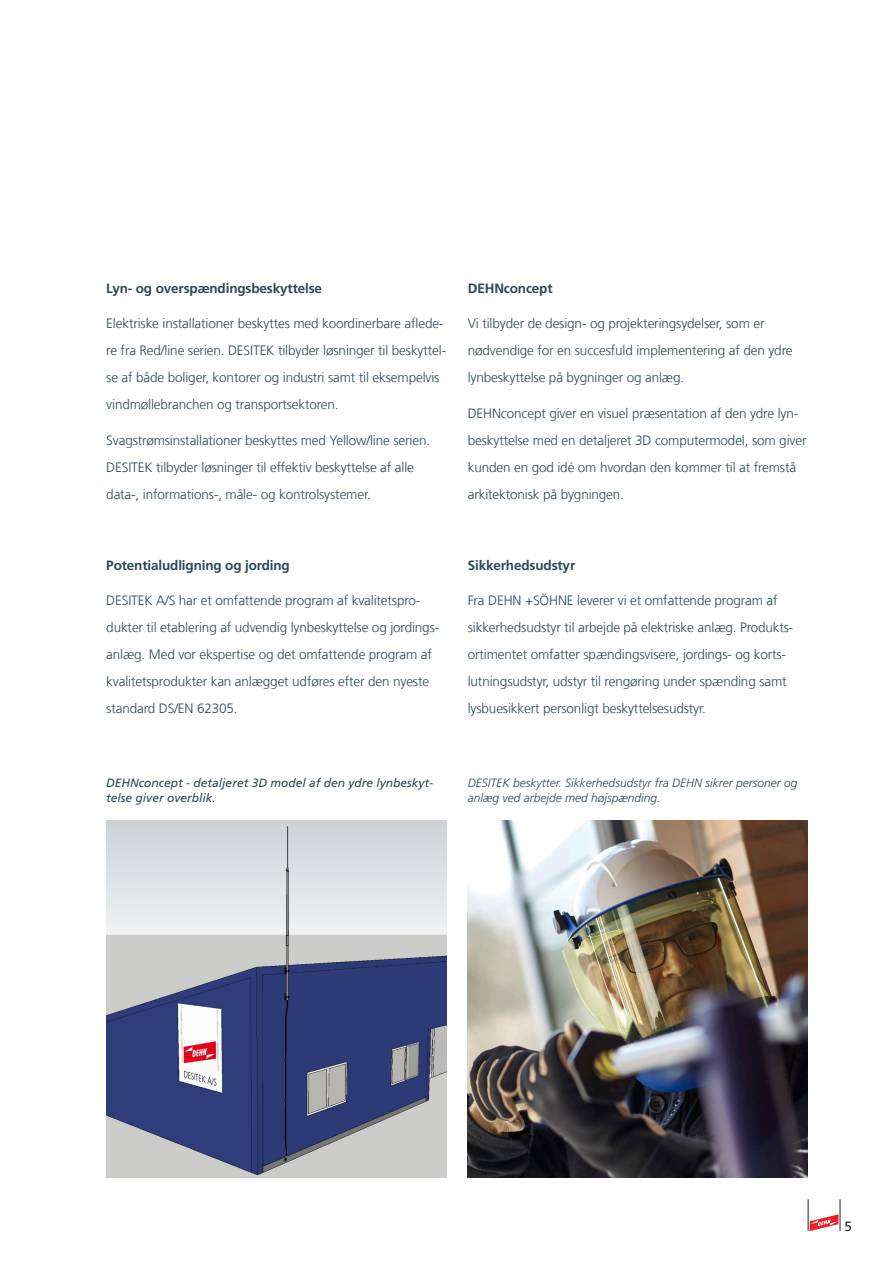
<style>
.page{position:relative;width:893px;height:1263px;background:#fff}
.page>*{position:absolute;margin:0;border:0;box-sizing:border-box;transform-origin:0 0}
.Copy_45_9pt_antrazit{font:300 13.5px/27px "Frutiger LT Com";letter-spacing:-.01em;color:#294a59}
.Headline_65_Bold_9pt{font:700 13.5px "Frutiger LT Com";letter-spacing:-.01em;color:#294a59}
.t1{font:13.5px "Frutiger";color:#231f20}
.Copy_45_8pt_Tabellen{font:italic 300 12px/14.4px "Frutiger";color:#294a59}
.Copy_45_8pt_Tabellen-2{font:italic 12px/14.4px "Frutiger";color:#294a59}
</style>
<div class="page">
<img style="left:468px;top:821px;width:340px;height:357px">
<img style="left:106px;top:821px;width:340px;height:357px">
<svg style="left:810px;top:1214px;width:28px;height:17px"></svg>
<hr style="left:808px;top:1199px;width:1px;height:32px;background:#231f20">
<hr style="left:840px;top:1199px;width:1px;height:32px;background:#231f20">
<p class="Headline_65_Bold_9pt" style="left:106px;top:280px;width:217px">Lyn- og overspændingsbeskyttelse</p>
<p class="Copy_45_9pt_antrazit" style="left:106px;top:310px;width:341px">Elektriske installationer beskyttes med koordinerbare aflede&shy;re fra Red/line serien. DESITEK tilbyder løsninger til beskyttel&shy;se af både boliger, kontorer og industri samt til eksempelvis vindmøllebranchen og transportsektoren.</p>
<p class="Copy_45_9pt_antrazit" style="left:106px;top:427px;width:325px">Svagstrømsinstallationer beskyttes med Yellow/line serien.<br>DESITEK tilbyder løsninger til effektiv beskyttelse af alle data-, informations-, måle- og kontrolsystemer.</p>
<p class="Headline_65_Bold_9pt" style="left:468px;top:280px;width:86px">DEHNconcept</p>
<p class="Copy_45_9pt_antrazit" style="left:468px;top:310px;width:326px">Vi tilbyder de design- og projekteringsydelser, som er nødvendige for en succesfuld implementering af den ydre lynbeskyttelse på bygninger og anlæg.</p>
<p class="Copy_45_9pt_antrazit" style="left:468px;top:400px;width:340px">DEHNconcept giver en visuel præsentation af den ydre lyn&shy;beskyttelse med en detaljeret 3D computermodel, som giver kunden en god idé om hvordan den kommer til at fremstå arkitektonisk på bygningen.</p>
<p class="Headline_65_Bold_9pt" style="left:106px;top:557px;width:185px">Potentialudligning og jording</p>
<p class="Copy_45_9pt_antrazit" style="left:106px;top:587px;width:334px">DESITEK A/S har et omfattende program af kvalitetspro&shy;dukter til etablering af udvendig lynbeskyttelse og jordings&shy;anlæg. Med vor ekspertise og det omfattende program af kvalitetsprodukter kan anlægget udføres efter den nyeste standard DS/EN 62305.</p>
<p class="Headline_65_Bold_9pt" style="left:468px;top:557px;width:109px">Sikkerhedsudstyr</p>
<p class="Copy_45_9pt_antrazit" style="left:468px;top:587px;width:327px">Fra DEHN +SÖHNE leverer vi et omfattende program af sikkerhedsudstyr til arbejde på elektriske anlæg. Produkts&shy;ortimentet omfatter spændingsvisere, jordings- og korts&shy;lutningsudstyr, udstyr til rengøring under spænding samt lysbuesikkert personligt beskyttelsesudstyr.</p>
<p class="Copy_45_8pt_Tabellen-2" style="left:106px;top:776px;width:328px">DEHNconcept - detaljeret 3D model af den ydre lynbeskyt&shy;telse giver overblik.</p>
<p class="Copy_45_8pt_Tabellen" style="left:468px;top:776px;width:331px">DESITEK beskytter. Sikkerhedsudstyr fra DEHN sikrer personer og anlæg ved arbejde med højspænding.</p>
<p class="t1" style="left:844px;top:1218px;width:9px">5</p>
</div>
